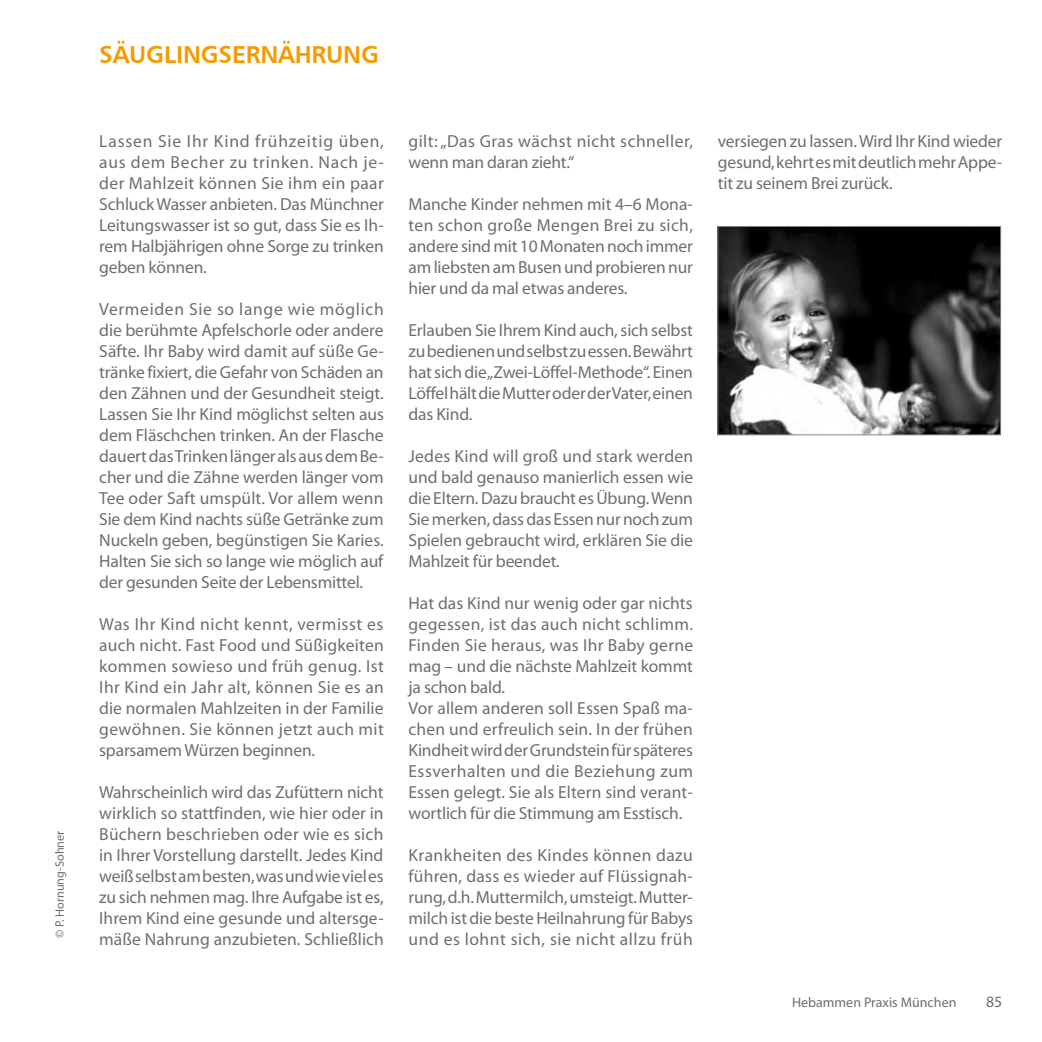
<style>
.page{position:relative;width:1042px;height:1042px;background:#fff}
.page>*{position:absolute;margin:0;border:0;box-sizing:border-box;transform-origin:0 0}
.t1{font:24.5px "Humanist 777 BT Bold B";letter-spacing:-.01em;color:#f59b00}
.t2{font:17.5px/21px "Myriad Pro";letter-spacing:-.005em;color:#6e6e6e;text-align:justify}
.t3{font:17.5px/21px "Myriad Pro";letter-spacing:.025em;color:#6e6e6e}
.t4{font:15.75px "Myriad Pro";color:#6e6e6e}
.t5{font:14px "Myriad Pro";color:#6e6e6e}
.t6{font:12.25px "Myriad Pro";color:#6e6e6e}
</style>
<div class="page">
<img style="left:719px;top:228px;width:280px;height:205px">
<div style="left:717px;top:226px;width:284px;height:209px;border:1px solid #868786"></div>
<p class="t6" style="left:52px;top:938px;width:109px;rotate:-90deg">© P. Hornung-Sohner</p>
<h1 class="t1" style="left:99px;top:39px;width:281px">SÄUGLINGSERNÄHRUNG</h1>
<p class="t2" style="left:99px;top:130px;width:286px">Lassen Sie Ihr Kind frühzeitig üben, aus dem Becher zu trinken. Nach je&shy;der Mahlzeit können Sie ihm ein paar Schluck Wasser anbieten. Das Münchner Leitungswasser ist so gut, dass Sie es Ih&shy;rem Halbjährigen ohne Sorge zu trinken geben können.</p>
<p class="t2" style="left:99px;top:298px;width:286px">Vermeiden Sie so lange wie möglich die berühmte Apfelschorle oder andere Säfte. Ihr Baby wird damit auf süße Ge&shy;tränke fixiert, die Gefahr von Schäden an den Zähnen und der Gesundheit steigt.<br>Lassen Sie Ihr Kind möglichst selten aus dem Fläschchen trinken. An der Flasche dauert das Trinken länger als aus dem Be&shy;cher und die Zähne werden länger vom Tee oder Saft umspült. Vor allem wenn Sie dem Kind nachts süße Getränke zum Nuckeln geben, begünstigen Sie Karies.<br>Halten Sie sich so lange wie möglich auf der gesunden Seite der Lebensmittel.</p>
<p class="t2" style="left:99px;top:613px;width:286px">Was Ihr Kind nicht kennt, vermisst es auch nicht. Fast Food und Süßigkeiten kommen sowieso und früh genug. Ist Ihr Kind ein Jahr alt, können Sie es an die normalen Mahlzeiten in der Familie gewöhnen. Sie können jetzt auch mit sparsamem Würzen beginnen.</p>
<p class="t2" style="left:99px;top:781px;width:286px">Wahrscheinlich wird das Zufüttern nicht wirklich so stattfinden, wie hier oder in Büchern beschrieben oder wie es sich in Ihrer Vorstellung darstellt. Jedes Kind weiß selbst am besten, was und wie viel es zu sich nehmen mag. Ihre Aufgabe ist es, Ihrem Kind eine gesunde und altersge&shy;mäße Nahrung anzubieten. Schließlich</p>
<p class="t3" style="left:408px;top:130px;width:286px">gilt: „Das Gras wächst nicht schneller, wenn man daran zieht.“</p>
<p class="t2" style="left:408px;top:193px;width:286px">Manche Kinder nehmen mit 4–6 Mona&shy;ten schon große Mengen Brei zu sich, andere sind mit 10 Monaten noch immer am liebsten am Busen und probieren nur hier und da mal etwas anderes.</p>
<p class="t2" style="left:408px;top:319px;width:286px">Erlauben Sie Ihrem Kind auch, sich selbst zu bedienen und selbst zu essen. Bewährt hat sich die „Zwei-Löffel-Methode“. Einen Löffel hält die Mutter oder der Vater, einen das Kind.</p>
<p class="t2" style="left:408px;top:445px;width:286px">Jedes Kind will groß und stark werden und bald genauso manierlich essen wie die Eltern. Dazu braucht es Übung. Wenn Sie merken, dass das Essen nur noch zum Spielen gebraucht wird, erklären Sie die Mahlzeit für beendet.</p>
<p class="t2" style="left:408px;top:592px;width:286px;text-align:left">Hat das Kind nur wenig oder gar nichts gegessen, ist das auch nicht schlimm.<br>Finden Sie heraus, was Ihr Baby gerne mag – und die nächste Mahlzeit kommt ja schon bald.<br>Vor allem anderen soll Essen Spaß ma&shy;chen und erfreulich sein. In der frühen Kindheit wird der Grundstein für späteres Essverhalten und die Beziehung zum Essen gelegt. Sie als Eltern sind verant&shy;wortlich für die Stimmung am Esstisch.</p>
<p class="t2" style="left:408px;top:844px;width:286px">Krankheiten des Kindes können dazu führen, dass es wieder auf Flüssignah&shy;rung, d.h. Muttermilch, umsteigt. Mutter&shy;milch ist die beste Heilnahrung für Babys und es lohnt sich, sie nicht allzu früh</p>
<p class="t2" style="left:718px;top:130px;width:286px">versiegen zu lassen. Wird Ihr Kind wieder gesund, kehrt es mit deutlich mehr Appe&shy;tit zu seinem Brei zurück.</p>
<p class="t5" style="left:792px;top:993px;width:166px">Hebammen Praxis München</p>
<p class="t4" style="left:986px;top:991px;width:18px">85</p>
</div>
